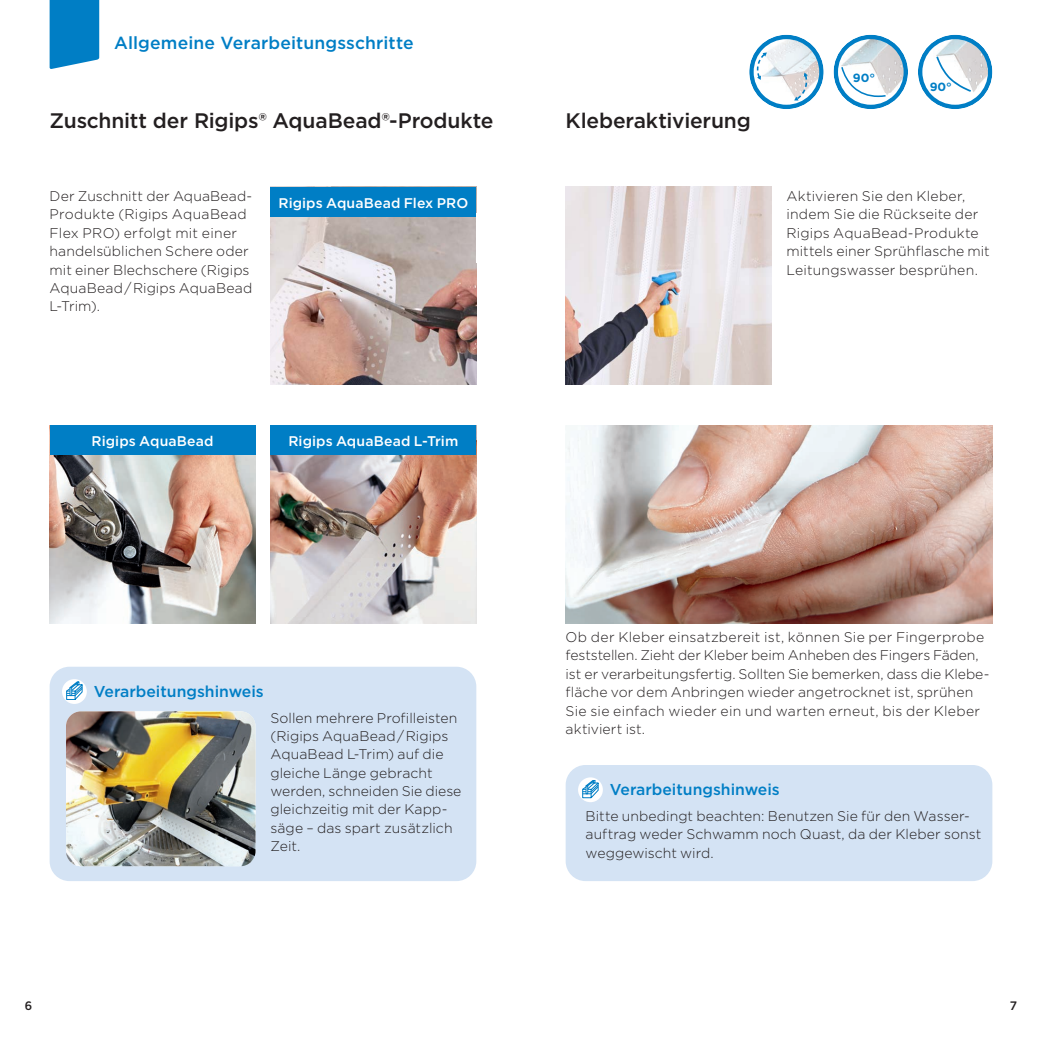
<style>
.page{position:relative;width:1042px;height:1042px;background:#fff}
.page>*{position:absolute;margin:0;border:0;box-sizing:border-box;transform-origin:0 0}
.t1{font:500 21px "Gotham";letter-spacing:-.01em;color:#231f20}
.t2{font:500 17.5px "Gotham";letter-spacing:.005em;color:#007ec5}
.t3{font:500 15.75px "Gotham";color:#007ec5}
.t4{font:300 14px/18.4px "Gotham";letter-spacing:.01em;color:#231f20}
.t5{font:500 14px "Gotham";letter-spacing:.005em;color:#fff}
.t6{font:500 12.25px "Gotham";color:#231f20}
.t7{font:700 11.9px "Gotham";color:#007ec5}
</style>
<div class="page">
<img style="left:566px;top:186px;width:205px;height:199px">
<img style="left:50px;top:455px;width:205px;height:169px">
<div style="left:50px;top:425px;width:205px;height:30px;background:#007ec5"></div>
<img style="left:270px;top:186px;width:206px;height:199px">
<div style="left:270px;top:187px;width:206px;height:30px;background:#007ec5"></div>
<img style="left:270px;top:455px;width:206px;height:169px">
<div style="left:270px;top:425px;width:206px;height:30px;background:#007ec5"></div>
<img style="left:566px;top:425px;width:426px;height:199px">
<div style="left:50px;top:667px;width:426px;height:214px;background:#d4e3f4;border-radius:20px"></div>
<div style="left:62px;top:679px;width:25px;height:25px;background:#fff;border-radius:50%"></div>
<svg style="left:66px;top:682px;width:17px;height:18px"></svg>
<img style="left:66px;top:711px;width:189px;height:155px">
<div style="left:566px;top:765px;width:426px;height:116px;background:#d4e3f4;border-radius:20px"></div>
<svg style="left:578px;top:777px;width:25px;height:25px"></svg>
<svg style="left:582px;top:780px;width:16px;height:18px"></svg>
<svg style="left:50px;top:0;width:49px;height:69px;background:#1186c8"></svg>
<svg style="left:749px;top:35px;width:74px;height:74px"></svg>
<svg style="left:833px;top:35px;width:75px;height:74px"></svg>
<svg style="left:918px;top:35px;width:74px;height:74px"></svg>
<p class="t2" style="left:114px;top:31px;width:301px">Allgemeine Verarbeitungsschritte</p>
<h1 class="t1" style="left:50px;top:106px;width:445px">Zuschnitt der Rigips® AquaBead®-Produkte</h1>
<h1 class="t1" style="left:566px;top:106px;width:187px">Kleberaktivierung</h1>
<p class="t7" style="left:853px;top:69px;width:24px">90°</p>
<p class="t7" style="left:929px;top:78px;width:24px">90°</p>
<p class="t4" style="left:50px;top:186px;width:204px">Der Zuschnitt der AquaBead-<br>Produkte (Rigips AquaBead<br>Flex PRO) erfolgt mit einer handelsüblichen Schere oder mit einer Blechschere (Rigips<br>AquaBead / Rigips AquaBead<br>L-Trim).</p>
<p class="t4" style="left:786px;top:186px;width:205px">Aktivieren Sie den Kleber, indem Sie die Rückseite der<br>Rigips AquaBead-Produkte mittels einer Sprühflasche mit<br>Leitungswasser besprühen.</p>
<p class="t5" style="left:278px;top:194px;width:191px">Rigips AquaBead Flex PRO</p>
<p class="t5" style="left:92px;top:432px;width:124px">Rigips AquaBead</p>
<p class="t5" style="left:288px;top:432px;width:171px">Rigips AquaBead L-Trim</p>
<p class="t3" style="left:94px;top:680px;width:172px">Verarbeitungshinweis</p>
<p class="t4" style="left:270px;top:708px;width:192px">Sollen mehrere Profilleisten (Rigips AquaBead / Rigips<br>AquaBead L-Trim) auf die gleiche Länge gebracht werden, schneiden Sie diese gleichzeitig mit der Kapp&shy;säge – das spart zusätzlich<br>Zeit.</p>
<p class="t4" style="left:566px;top:627px;width:423px">Ob der Kleber einsatzbereit ist, können Sie per Fingerprobe feststellen. Zieht der Kleber beim Anheben des Fingers Fäden, ist er verarbeitungsfertig. Sollten Sie bemerken, dass die Klebe&shy;fläche vor dem Anbringen wieder angetrocknet ist, sprühen Sie sie einfach wieder ein und warten erneut, bis der Kleber aktiviert ist.</p>
<p class="t3" style="left:610px;top:779px;width:172px">Verarbeitungshinweis</p>
<p class="t4" style="left:585px;top:806px;width:397px">Bitte unbedingt beachten: Benutzen Sie für den Wasser&shy;auftrag weder Schwamm noch Quast, da der Kleber sonst weggewischt wird.</p>
<p class="t6" style="left:25px;top:997px;width:9px">6</p>
<p class="t6" style="left:1010px;top:997px;width:9px">7</p>
</div>
